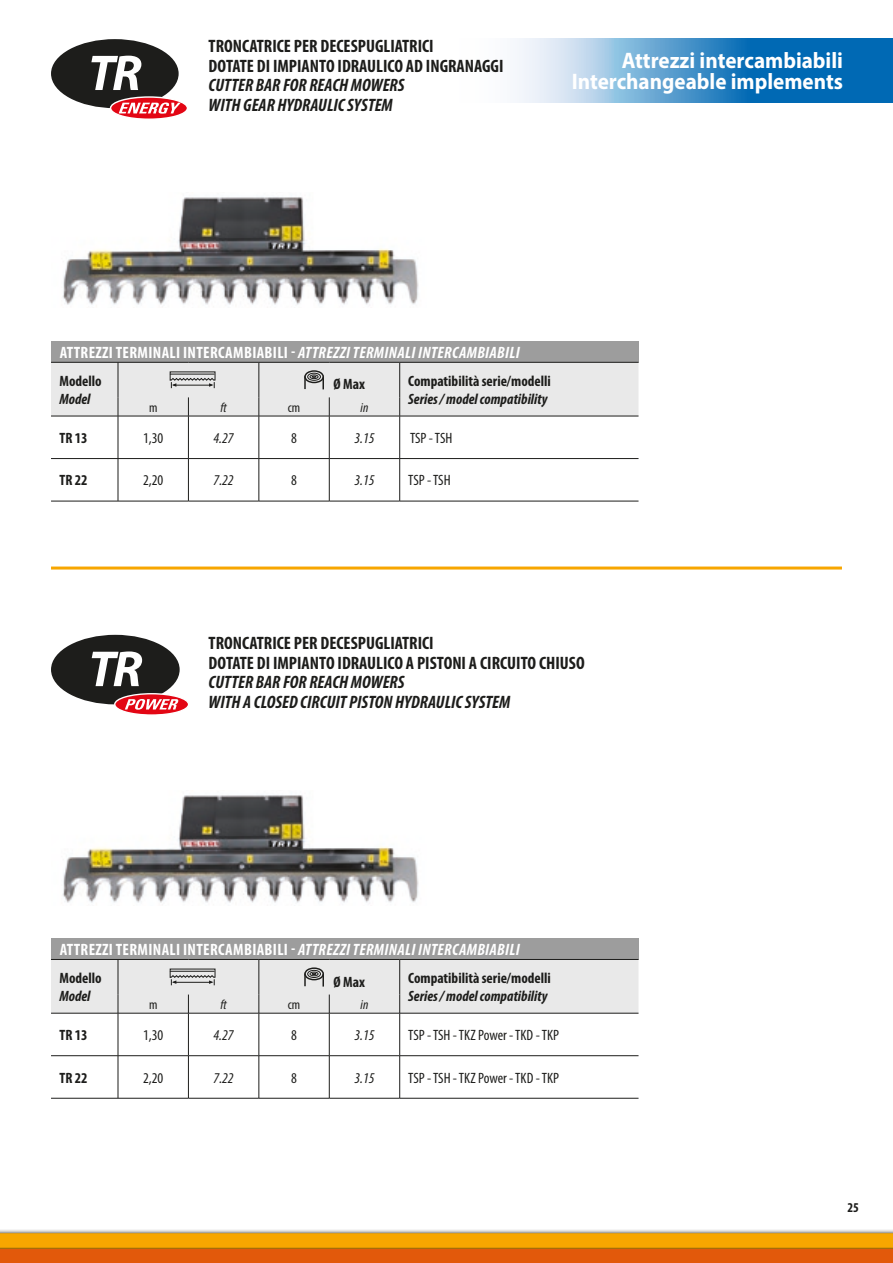
<style>
.page{position:relative;width:893px;height:1263px;background:#fff}
.page>*{position:absolute;margin:0;border:0;box-sizing:border-box;transform-origin:0 0}
.t1{font:italic 700 51px "Myriad Pro";color:#fff}
.t2{font:italic 700 50.7px "Myriad Pro";color:#fff}
.t3{font:700 22.5px/21px "Myriad Pro";color:#fff;text-align:right;scale:.94 1}
.t4{font:700 condensed 18px/19.5px "Myriad Pro";color:#1d1d1b}
.t5{font:italic 700 condensed 18px/19.5px "Myriad Pro";color:#1d1d1b}
.t6{font:700 condensed 16.5px "Myriad Pro";letter-spacing:.02em;color:#fff}
.t7{font:700 condensed 15px "Myriad Pro";color:#1d1d1b}
.t8{font:condensed 15px "Myriad Pro";color:#1d1d1b}
.t9{font:italic 700 condensed 15px "Myriad Pro";color:#1d1d1b}
.t10{font:italic condensed 15px "Myriad Pro";color:#1d1d1b}
.t11{font:italic condensed 13.5px "Myriad Pro";letter-spacing:.005em;color:#1d1d1b}
.t12{font:condensed 13.5px "Myriad Pro";color:#1d1d1b}
.t13{font:700 condensed 13.5px "Myriad Pro";color:#1d1d1b}
.s1{font-style:italic}
</style>
<div class="page">
<svg style="left:0;top:1230px;width:893px;height:3px;background:#c7c7c7"></svg>
<svg style="left:0;top:1233px;width:893px;height:30px;background:#e87f06"></svg>
<svg style="left:517px;top:39px;width:376px;height:63px;background:#5198cc"></svg>
<img style="left:62px;top:197px;width:357px;height:108px">
<img style="left:62px;top:795px;width:357px;height:108px">
<svg style="left:51px;top:39px;width:136px;height:80px"></svg>
<hr style="left:51px;top:566px;width:791px;height:3px;background:#f7a600">
<svg style="left:51px;top:635px;width:137px;height:80px"></svg>
<div style="left:51px;top:341px;width:587px;height:21px;background:#9d9d9d"></div>
<hr style="left:51px;top:416px;width:67px;height:1px;background:#1d1d1b">
<hr style="left:118px;top:416px;width:70px;height:1px;background:#1d1d1b">
<hr style="left:118px;top:416px;width:1px;height:42px;background:#1d1d1b">
<hr style="left:188px;top:416px;width:71px;height:1px;background:#1d1d1b">
<hr style="left:188px;top:416px;width:1px;height:42px;background:#1d1d1b">
<hr style="left:259px;top:416px;width:70px;height:1px;background:#1d1d1b">
<hr style="left:259px;top:416px;width:1px;height:42px;background:#1d1d1b">
<hr style="left:329px;top:416px;width:71px;height:1px;background:#1d1d1b">
<hr style="left:329px;top:416px;width:1px;height:42px;background:#1d1d1b">
<hr style="left:400px;top:416px;width:238px;height:1px;background:#1d1d1b">
<hr style="left:399px;top:416px;width:1px;height:42px;background:#1d1d1b">
<hr style="left:51px;top:458px;width:67px;height:1px;background:#1d1d1b">
<hr style="left:118px;top:458px;width:70px;height:1px;background:#1d1d1b">
<hr style="left:118px;top:459px;width:1px;height:42px;background:#1d1d1b">
<hr style="left:188px;top:458px;width:71px;height:1px;background:#1d1d1b">
<hr style="left:188px;top:459px;width:1px;height:42px;background:#1d1d1b">
<hr style="left:259px;top:458px;width:70px;height:1px;background:#1d1d1b">
<hr style="left:259px;top:459px;width:1px;height:42px;background:#1d1d1b">
<hr style="left:329px;top:458px;width:71px;height:1px;background:#1d1d1b">
<hr style="left:329px;top:459px;width:1px;height:42px;background:#1d1d1b">
<hr style="left:400px;top:458px;width:238px;height:1px;background:#1d1d1b">
<hr style="left:399px;top:459px;width:1px;height:42px;background:#1d1d1b">
<hr style="left:51px;top:501px;width:67px;height:1px;background:#1d1d1b">
<hr style="left:118px;top:501px;width:70px;height:1px;background:#1d1d1b">
<hr style="left:188px;top:501px;width:71px;height:1px;background:#1d1d1b">
<hr style="left:259px;top:501px;width:70px;height:1px;background:#1d1d1b">
<hr style="left:329px;top:501px;width:71px;height:1px;background:#1d1d1b">
<hr style="left:400px;top:501px;width:238px;height:1px;background:#1d1d1b">
<svg style="left:51px;top:362px;width:587px;height:54px;background:#e0e0e0"></svg>
<div style="left:51px;top:938px;width:587px;height:21px;background:#9d9d9d"></div>
<hr style="left:51px;top:1013px;width:67px;height:1px;background:#1d1d1b">
<hr style="left:118px;top:1013px;width:70px;height:1px;background:#1d1d1b">
<hr style="left:118px;top:1013px;width:1px;height:42px;background:#1d1d1b">
<hr style="left:188px;top:1013px;width:71px;height:1px;background:#1d1d1b">
<hr style="left:188px;top:1013px;width:1px;height:42px;background:#1d1d1b">
<hr style="left:259px;top:1013px;width:70px;height:1px;background:#1d1d1b">
<hr style="left:259px;top:1013px;width:1px;height:42px;background:#1d1d1b">
<hr style="left:329px;top:1013px;width:71px;height:1px;background:#1d1d1b">
<hr style="left:329px;top:1013px;width:1px;height:42px;background:#1d1d1b">
<hr style="left:400px;top:1013px;width:238px;height:1px;background:#1d1d1b">
<hr style="left:399px;top:1013px;width:1px;height:42px;background:#1d1d1b">
<hr style="left:51px;top:1055px;width:67px;height:1px;background:#1d1d1b">
<hr style="left:118px;top:1055px;width:70px;height:1px;background:#1d1d1b">
<hr style="left:118px;top:1056px;width:1px;height:42px;background:#1d1d1b">
<hr style="left:188px;top:1055px;width:71px;height:1px;background:#1d1d1b">
<hr style="left:188px;top:1056px;width:1px;height:42px;background:#1d1d1b">
<hr style="left:259px;top:1055px;width:70px;height:1px;background:#1d1d1b">
<hr style="left:259px;top:1056px;width:1px;height:42px;background:#1d1d1b">
<hr style="left:329px;top:1055px;width:71px;height:1px;background:#1d1d1b">
<hr style="left:329px;top:1056px;width:1px;height:42px;background:#1d1d1b">
<hr style="left:400px;top:1055px;width:238px;height:1px;background:#1d1d1b">
<hr style="left:399px;top:1056px;width:1px;height:42px;background:#1d1d1b">
<hr style="left:51px;top:1098px;width:67px;height:1px;background:#1d1d1b">
<hr style="left:118px;top:1098px;width:70px;height:1px;background:#1d1d1b">
<hr style="left:188px;top:1098px;width:71px;height:1px;background:#1d1d1b">
<hr style="left:259px;top:1098px;width:70px;height:1px;background:#1d1d1b">
<hr style="left:329px;top:1098px;width:71px;height:1px;background:#1d1d1b">
<hr style="left:400px;top:1098px;width:238px;height:1px;background:#1d1d1b">
<svg style="left:51px;top:959px;width:587px;height:54px;background:#e0e0e0"></svg>
<h2 class="t2" style="left:88px;top:40px;width:55px">TR</h2>
<p class="t4" style="left:209px;top:36px;width:296px">TRONCATRICE PER DECESPUGLIATRICI<br>DOTATE DI IMPIANTO IDRAULICO AD INGRANAGGI</p>
<p class="t5" style="left:209px;top:75px;width:197px">CUTTER BAR FOR REACH MOWERS<br>WITH GEAR HYDRAULIC SYSTEM</p>
<p class="t3" style="left:572px;top:49px;width:290px">Attrezzi intercambiabili<br>Interchangeable implements</p>
<p class="t6" style="left:60px;top:342px;width:461px">ATTREZZI TERMINALI INTERCAMBIABILI - <span class="s1">ATTREZZI TERMINALI INTERCAMBIABILI</span></p>
<p class="t7" style="left:60px;top:371px;width:44px">Modello</p>
<p class="t9" style="left:60px;top:389px;width:33px">Model</p>
<p class="t7" style="left:333px;top:375px;width:33px">Ø Max</p>
<p class="t7" style="left:408px;top:371px;width:144px">Compatibilità serie/modelli</p>
<p class="t9" style="left:408px;top:389px;width:141px">Series / model compatibility</p>
<p class="t12" style="left:149px;top:399px;width:10px">m</p>
<p class="t11" style="left:220px;top:399px;width:8px">ft</p>
<p class="t12" style="left:288px;top:399px;width:14px">cm</p>
<p class="t11" style="left:361px;top:399px;width:9px">in</p>
<p class="t7" style="left:60px;top:428px;width:30px">TR 13</p>
<p class="t8" style="left:143px;top:429px;width:22px">1,30</p>
<p class="t10" style="left:214px;top:429px;width:22px">4.27</p>
<p class="t8" style="left:291px;top:429px;width:7px">8</p>
<p class="t10" style="left:354px;top:429px;width:22px">3.15</p>
<p class="t8" style="left:410px;top:429px;width:44px">TSP - TSH</p>
<p class="t7" style="left:60px;top:471px;width:30px">TR 22</p>
<p class="t8" style="left:143px;top:471px;width:22px">2,20</p>
<p class="t10" style="left:214px;top:471px;width:22px">7.22</p>
<p class="t8" style="left:291px;top:471px;width:7px">8</p>
<p class="t10" style="left:354px;top:471px;width:22px">3.15</p>
<p class="t8" style="left:408px;top:471px;width:44px">TSP - TSH</p>
<h1 class="t1" style="left:88px;top:636px;width:56px">TR</h1>
<p class="t4" style="left:209px;top:633px;width:377px">TRONCATRICE PER DECESPUGLIATRICI<br>DOTATE DI IMPIANTO IDRAULICO A PISTONI A CIRCUITO CHIUSO</p>
<p class="t5" style="left:209px;top:672px;width:303px">CUTTER BAR FOR REACH MOWERS<br>WITH A CLOSED CIRCUIT PISTON HYDRAULIC SYSTEM</p>
<p class="t6" style="left:60px;top:939px;width:461px">ATTREZZI TERMINALI INTERCAMBIABILI - <span class="s1">ATTREZZI TERMINALI INTERCAMBIABILI</span></p>
<p class="t7" style="left:60px;top:968px;width:44px">Modello</p>
<p class="t9" style="left:60px;top:986px;width:33px">Model</p>
<p class="t7" style="left:333px;top:972px;width:33px">Ø Max</p>
<p class="t7" style="left:408px;top:968px;width:144px">Compatibilità serie/modelli</p>
<p class="t9" style="left:408px;top:986px;width:141px">Series / model compatibility</p>
<p class="t12" style="left:149px;top:996px;width:10px">m</p>
<p class="t11" style="left:220px;top:996px;width:8px">ft</p>
<p class="t12" style="left:288px;top:996px;width:14px">cm</p>
<p class="t11" style="left:361px;top:996px;width:9px">in</p>
<p class="t7" style="left:60px;top:1026px;width:30px">TR 13</p>
<p class="t8" style="left:143px;top:1026px;width:22px">1,30</p>
<p class="t10" style="left:214px;top:1026px;width:22px">4.27</p>
<p class="t8" style="left:291px;top:1026px;width:7px">8</p>
<p class="t10" style="left:354px;top:1026px;width:22px">3.15</p>
<p class="t8" style="left:408px;top:1026px;width:152px">TSP - TSH - TKZ Power - TKD - TKP</p>
<p class="t7" style="left:60px;top:1068px;width:30px">TR 22</p>
<p class="t8" style="left:143px;top:1068px;width:22px">2,20</p>
<p class="t10" style="left:214px;top:1068px;width:22px">7.22</p>
<p class="t8" style="left:291px;top:1068px;width:7px">8</p>
<p class="t10" style="left:354px;top:1068px;width:22px">3.15</p>
<p class="t8" style="left:408px;top:1068px;width:152px">TSP - TSH - TKZ Power - TKD - TKP</p>
<p class="t13" style="left:847px;top:1199px;width:13px">25</p>
</div>
